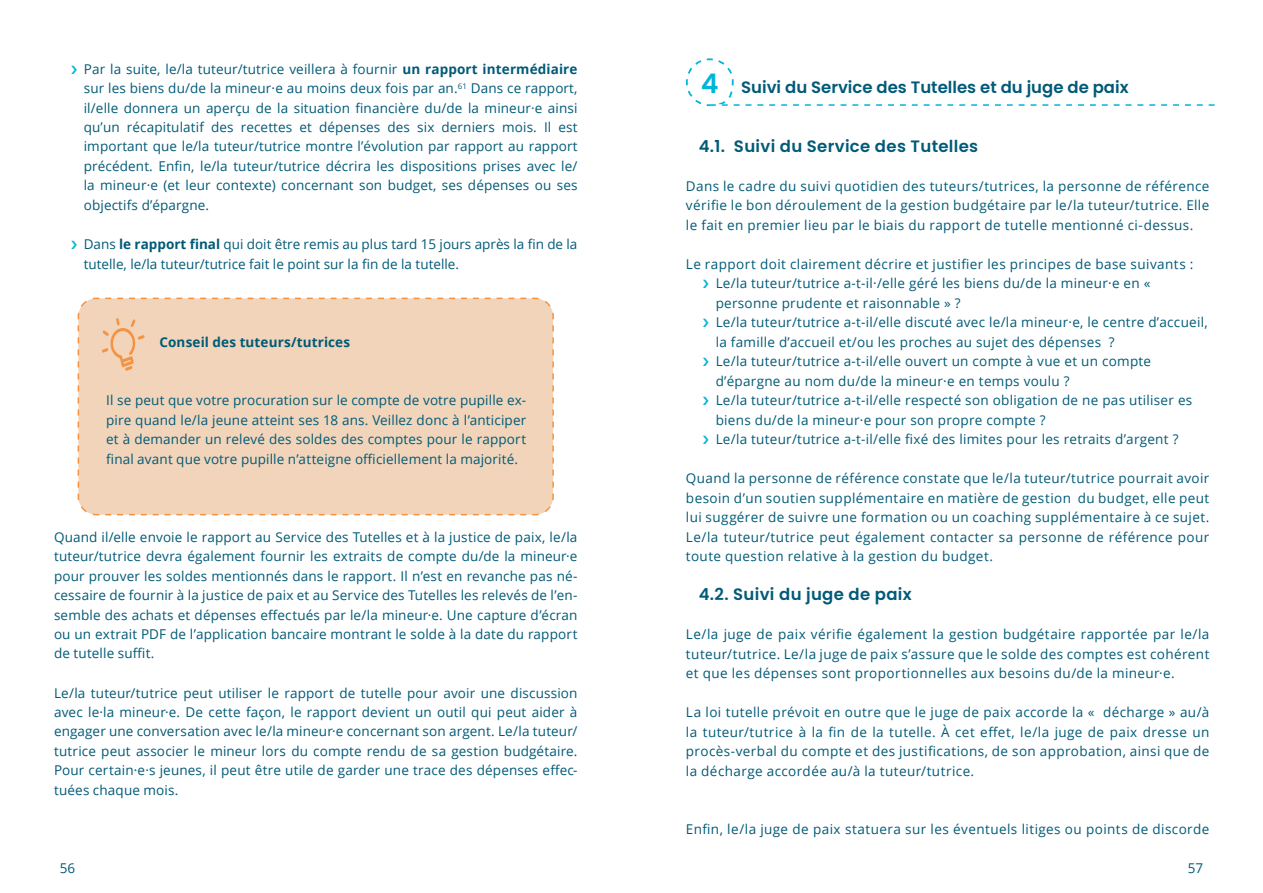
<style>
.page{position:relative;width:1263px;height:893px;background:#fff}
.page>*{position:absolute;margin:0;border:0;box-sizing:border-box;transform-origin:0 0}
.t1{font:600 16.5px "Poppins";letter-spacing:.02em;color:#005a77}
.t2{font:600 16.5px "Poppins";color:#005a77}
.t3{font:13.5px/19.5px "Open Sans";letter-spacing:.02em;color:#005a77;text-align:justify}
.t4{font:13.5px/19.5px "Open Sans";color:#005a77}
.t5{font:700 13.5px "Open Sans";letter-spacing:.01em;color:#005a77}
.s1{font-weight:700}
.s2{font-size:27px;color:#00b5da}
</style>
<div class="page">
<div style="left:77px;top:297px;width:477px;height:219px;background:#f1d4ba"></div>
<svg style="left:102px;top:318px;width:43px;height:53px"></svg>
<svg style="left:685px;top:58px;width:529px;height:49px"></svg>
<p class="t3" style="left:84px;top:59px;width:495px">Par la suite, le/la tuteur/tutrice veillera à fournir <span class="s1">un rapport intermédiaire </span>sur les biens du/de la mineur·e au moins deux fois par an.<sup>61</sup> Dans ce rapport, il/elle donnera un aperçu de la situation financière du/de la mineur·e ainsi qu’un récapitulatif des recettes et dépenses des six derniers mois. Il est important que le/la tuteur/tutrice montre l’évolution par rapport au rapport précédent. Enfin, le/la tuteur/tutrice décrira les dispositions prises avec le/ la mineur·e (et leur contexte) concernant son budget, ses dépenses ou ses objectifs d’épargne.</p>
<p class="t4" style="left:84px;top:234px;width:495px">Dans <span class="s1">le rapport final</span> qui doit être remis au plus tard 15 jours après la fin de la tutelle, le/la tuteur/tutrice fait le point sur la fin de la tutelle.</p>
<p class="t5" style="left:159px;top:332px;width:192px">Conseil des tuteurs/tutrices</p>
<p class="t3" style="left:106px;top:390px;width:421px">Il se peut que votre procuration sur le compte de votre pupille ex&shy;pire quand le/la jeune atteint ses 18 ans. Veillez donc à l’anticiper et à demander un relevé des soldes des comptes pour le rapport final avant que votre pupille n’atteigne officiellement la majorité.</p>
<p class="t3" style="left:54px;top:526px;width:525px">Quand il/elle envoie le rapport au Service des Tutelles et à la justice de paix, le/la tuteur/tutrice devra également fournir les extraits de compte du/de la mineur·e pour prouver les soldes mentionnés dans le rapport. Il n’est en revanche pas né&shy;cessaire de fournir à la justice de paix et au Service des Tutelles les relevés de l’en&shy;semble des achats et dépenses effectués par le/la mineur·e. Une capture d’écran ou un extrait PDF de l’application bancaire montrant le solde à la date du rapport de tutelle suffit.</p>
<p class="t3" style="left:54px;top:682px;width:525px">Le/la tuteur/tutrice peut utiliser le rapport de tutelle pour avoir une discussion avec le·la mineur·e. De cette façon, le rapport devient un outil qui peut aider à engager une conversation avec le/la mineur·e concernant son argent. Le/la tuteur/ tutrice peut associer le mineur lors du compte rendu de sa gestion budgétaire.<br>Pour certain·e·s jeunes, il peut être utile de garder une trace des dépenses effec&shy;tuées chaque mois.</p>
<p class="t2" style="left:701px;top:78px;width:429px"><span class="s2">4</span> Suivi du Service des Tutelles et du juge de paix</p>
<p class="t1" style="left:699px;top:136px;width:281px">4.1. Suivi du Service des Tutelles</p>
<p class="t3" style="left:686px;top:176px;width:525px">Dans le cadre du suivi quotidien des tuteurs/tutrices, la personne de référence vérifie le bon déroulement de la gestion budgétaire par le/la tuteur/tutrice. Elle le fait en premier lieu par le biais du rapport de tutelle mentionné ci-dessus.</p>
<p class="t3" style="left:716px;top:253px;width:494px;text-align:left;text-indent:-30px">Le rapport doit clairement décrire et justifier les principes de base suivants :<br>Le/la tuteur/tutrice a-t-il·/elle géré les biens du/de la mineur·e en « personne prudente et raisonnable » ?<br>Le/la tuteur/tutrice a-t-il/elle discuté avec le/la mineur·e, le centre d’accueil, la famille d’accueil et/ou les proches au sujet des dépenses ?<br>Le/la tuteur/tutrice a-t-il/elle ouvert un compte à vue et un compte d’épargne au nom du/de la mineur·e en temps voulu ?<br>Le/la tuteur/tutrice a-t-il/elle respecté son obligation de ne pas utiliser es biens du/de la mineur·e pour son propre compte ?<br>Le/la tuteur/tutrice a-t-il/elle fixé des limites pour les retraits d’argent ?</p>
<p class="t3" style="left:686px;top:468px;width:525px">Quand la personne de référence constate que le/la tuteur/tutrice pourrait avoir besoin d’un soutien supplémentaire en matière de gestion du budget, elle peut lui suggérer de suivre une formation ou un coaching supplémentaire à ce sujet.<br>Le/la tuteur/tutrice peut également contacter sa personne de référence pour toute question relative à la gestion du budget.</p>
<p class="t1" style="left:699px;top:585px;width:215px">4.2. Suivi du juge de paix</p>
<p class="t3" style="left:686px;top:624px;width:525px">Le/la juge de paix vérifie également la gestion budgétaire rapportée par le/la tuteur/tutrice. Le/la juge de paix s’assure que le solde des comptes est cohérent et que les dépenses sont proportionnelles aux besoins du/de la mineur·e.</p>
<p class="t3" style="left:686px;top:702px;width:525px">La loi tutelle prévoit en outre que le juge de paix accorde la « décharge » au/à la tuteur/tutrice à la fin de la tutelle. À cet effet, le/la juge de paix dresse un procès-verbal du compte et des justifications, de son approbation, ainsi que de la décharge accordée au/à la tuteur/tutrice.</p>
<p class="t3" style="left:686px;top:819px;width:525px">Enfin, le/la juge de paix statuera sur les éventuels litiges ou points de discorde</p>
<p class="t3" style="left:60px;top:858px;width:17px">56</p>
<p class="t3" style="left:1188px;top:858px;width:17px">57</p>
</div>
